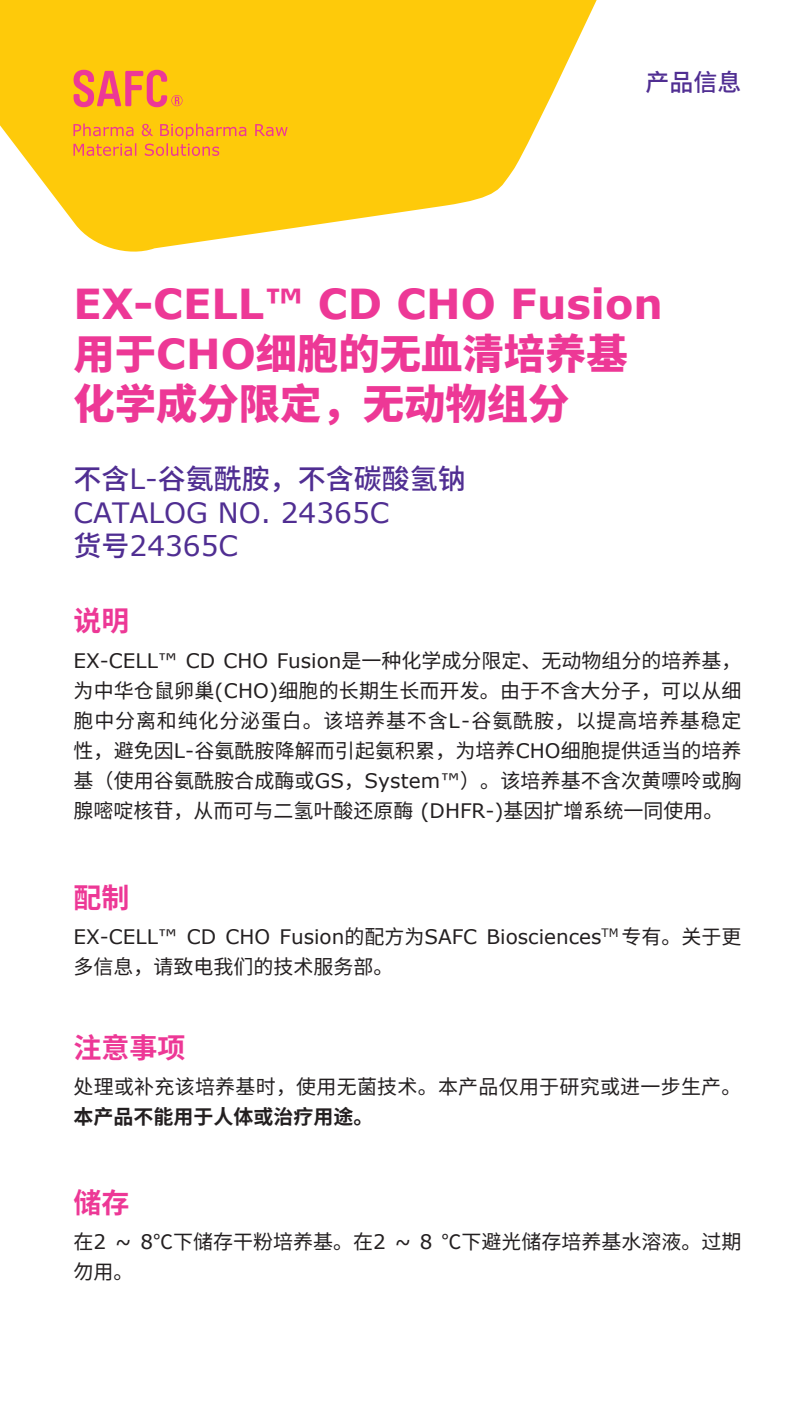
<style>
.page{position:relative;width:800px;height:1423px;background:#fff}
.page>*{position:absolute;margin:0;border:0;box-sizing:border-box;transform-origin:0 0}
.t1{font:900 41.4px/50px "Noto Sans CJ Ksc";color:#ed3896}
.t2{font:700 41.4px "Verdana";color:#ed3896}
.t3{font:28px/33.6px "Verdana";color:#502e92}
.t4{font:500 28px "Noto Sans CJ Ksc";color:#502e92}
.t5{font:700 28px "Noto Sans CJ Ksc";color:#ed3896}
.t6{font:500 24px "Noto Sans CJ Ksc";color:#502e92}
.t7{font:20px/30px "Noto Sans CJ Ksc";color:#231f20;text-align:justify}
.t8{font:20px "Verdana";color:#231f20}
.t9{font:700 20px "Noto Sans CJ Ksc";color:#231f20}
.s1{font-family:"Verdana";font-weight:700}
.s2{font-family:"Verdana";font-weight:400}
.s3{font-family:"Noto Sans CJ Ksc";font-weight:500}
.s4{font-family:"Verdana"}
.s5{font-family:"Noto Sans CJ Ksc"}
</style>
<div class="page">
<svg style="left:0;top:0;width:597px;height:252px;fill:#feca0a"></svg>
<svg style="left:74px;top:70px;width:109px;height:37px;background:#f68d43"></svg>
<svg style="left:73px;top:123px;width:215px;height:33px;background:#fab022"></svg>
<p class="t6" style="left:646px;top:69px;width:97px">产品信息</p>
<h1 class="t2" style="left:74px;top:274px;width:591px">EX-CELL™ CD CHO Fusion</h1>
<h1 class="t1" style="left:74px;top:330px;width:556px">用于<span class="s1">CHO</span>细胞的无血清培养基化学成分限定，无动物组分</h1>
<h2 class="t4" style="left:74px;top:463px;width:394px">不含<span class="s2">L-</span>谷氨酰胺，不含碳酸氢钠</h2>
<h2 class="t3" style="left:74px;top:495px;width:317px">CATALOG NO. 24365C<span class="s3">货号</span>24365C</h2>
<h2 class="t5" style="left:74px;top:605px;width:57px">说明</h2>
<p class="t7" style="left:74px;top:645px;width:670px"><span class="s4">EX-CELL™ CD CHO Fusion</span>是一种化学成分限定、无动物组分的培养基，为中华仓鼠卵巢<span class="s4">(CHO)</span>细胞的长期生长而开发。由于不含大分子，可以从细胞中分离和纯化分泌蛋白。该培养基不含<span class="s4">L-</span>谷氨酰胺，以提高培养基稳定性，避免因<span class="s4">L-</span>谷氨酰胺降解而引起氨积累，为培养<span class="s4">CHO</span>细胞提供适当的培养基（使用谷氨酰胺合成酶或<span class="s4">GS</span>，<span class="s4">System™</span>）。该培养基不含次黄嘌呤或胸腺嘧啶核苷，从而可与二氢叶酸还原酶 <span class="s4">(DHFR-)</span>基因扩增系统一同使用。</p>
<h2 class="t5" style="left:74px;top:881px;width:57px">配制</h2>
<p class="t8" style="left:74px;top:922px;width:669px">EX-CELL™ CD CHO Fusion<span class="s5">的配方为</span>SAFC Biosciences<sup>TM</sup> <span class="s5">专有。关于更</span></p>
<p class="t7" style="left:74px;top:951px;width:321px">多信息，请致电我们的技术服务部。</p>
<h2 class="t5" style="left:74px;top:1031px;width:113px">注意事项</h2>
<p class="t7" style="left:74px;top:1071px;width:670px">处理或补充该培养基时，使用无菌技术。本产品仅用于研究或进一步生产。</p>
<p class="t9" style="left:74px;top:1105px;width:301px">本产品不能用于人体或治疗用途。</p>
<h2 class="t5" style="left:74px;top:1186px;width:57px">储存</h2>
<p class="t7" style="left:74px;top:1227px;width:669px">在<span class="s4">2 ~ 8</span>℃下储存干粉培养基。在<span class="s4">2 ~ 8</span> ℃下避光储存培养基水溶液。过期勿用。</p>
</div>
